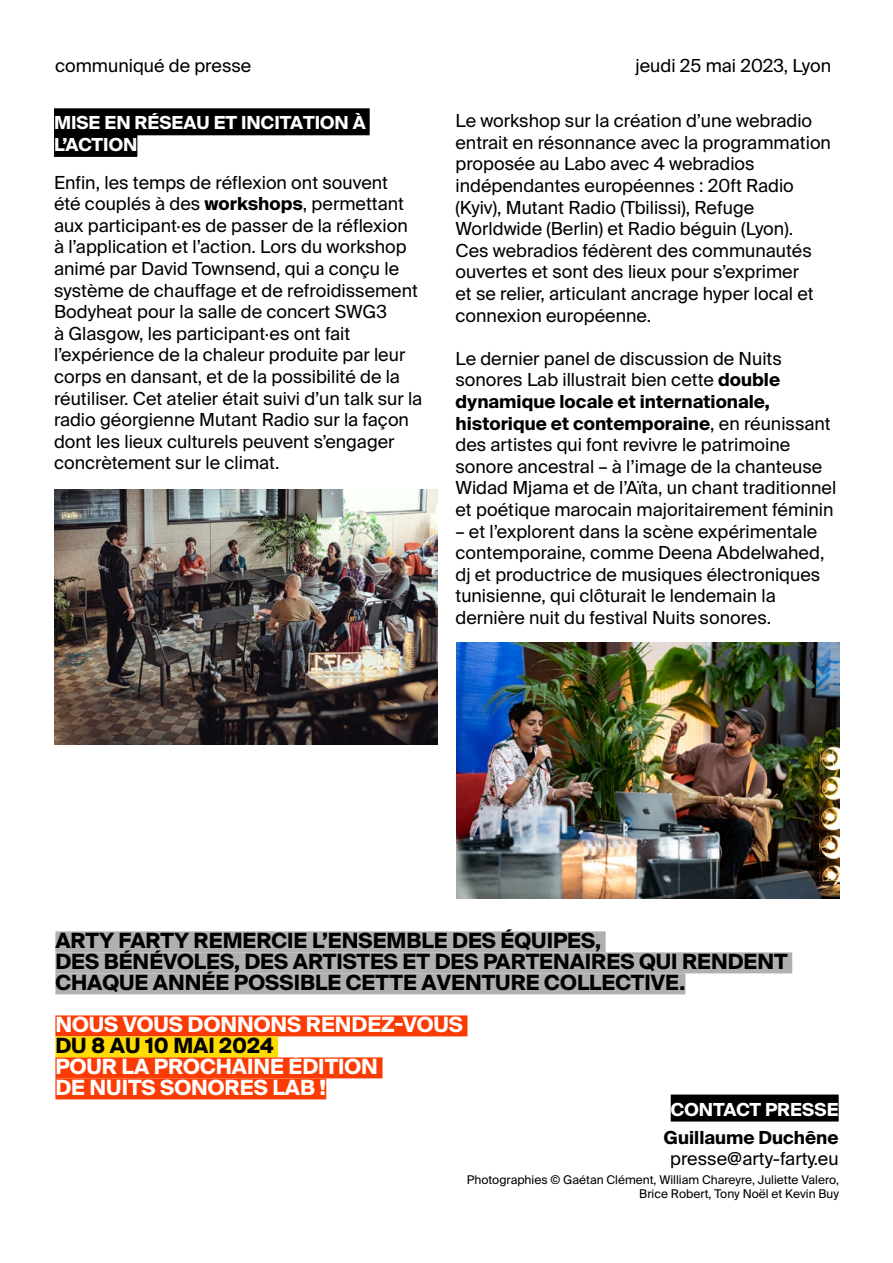
<style>
.page{position:relative;width:893px;height:1263px;background:#fff}
.page>*{position:absolute;margin:0;border:0;box-sizing:border-box;transform-origin:0 0}
.t1{font:700 21px/21px "Suisse Intl";color:#000}
.t2{font:700 21px/21px "Suisse Intl";color:#fff}
.t3{font:18px/21.6px "Suisse Intl";color:#000}
.t4{font:700 18px/21.6px "Suisse Intl";color:#fff}
.t5{font:700 18px "Suisse Intl";color:#000}
.t6{font:12px/14.4px "Suisse Intl";color:#000;text-align:right}
.s1{font-weight:700}
</style>
<div class="page">
<div style="left:55px;top:931px;width:551px;height:21px;background:#b0b0b0"></div>
<div style="left:55px;top:952px;width:737px;height:21px;background:#b0b0b0"></div>
<div style="left:55px;top:973px;width:630px;height:21px;background:#b0b0b0"></div>
<div style="left:55px;top:1015px;width:412px;height:21px;background:#fa3c04"></div>
<div style="left:55px;top:1036px;width:223px;height:21px;background:#ffdc00"></div>
<div style="left:55px;top:1057px;width:327px;height:21px;background:#fa3c04"></div>
<div style="left:55px;top:1078px;width:271px;height:21px;background:#fa3c04"></div>
<div style="left:671px;top:1094px;width:168px;height:27px;background:#000"></div>
<img style="left:54px;top:489px;width:383px;height:256px">
<img style="left:457px;top:643px;width:383px;height:255px">
<div style="left:54px;top:108px;width:316px;height:27px;background:#000"></div>
<div style="left:54px;top:130px;width:83px;height:27px;background:#000"></div>
<p class="t3" style="left:55px;top:55px;width:198px">communiqué de presse</p>
<p class="t3" style="left:636px;top:55px;width:197px">jeudi 25 mai 2023, Lyon</p>
<p class="t4" style="left:54px;top:112px;width:313px">MISE EN RÉSEAU ET INCITATION À<br>L’ACTION</p>
<p class="t3" style="left:54px;top:171px;width:370px">Enfin, les temps de réflexion ont souvent<br>été couplés à des <span class="s1">workshops</span>, permettant aux participant·es de passer de la réflexion à l’application et l’action. Lors du workshop animé par David Townsend, qui a conçu le système de chauffage et de refroidissement Bodyheat pour la salle de concert SWG3<br>à Glasgow, les participant·es ont fait l’expérience de la chaleur produite par leur corps en dansant, et de la possibilité de la réutiliser. Cet atelier était suivi d’un talk sur la radio géorgienne Mutant Radio sur la façon dont les lieux culturels peuvent s’engager concrètement sur le climat.</p>
<p class="t3" style="left:455px;top:110px;width:377px">Le workshop sur la création d’une webradio entrait en résonnance avec la programmation proposée au Labo avec 4 webradios indépendantes européennes : 20ft Radio (Kyiv), Mutant Radio (Tbilissi), Refuge Worldwide (Berlin) et Radio béguin (Lyon).<br>Ces webradios fédèrent des communautés ouvertes et sont des lieux pour s’exprimer<br>et se relier, articulant ancrage hyper local et connexion européenne.</p>
<p class="t3" style="left:455px;top:348px;width:382px">Le dernier panel de discussion de Nuits sonores Lab illustrait bien cette <span class="s1">double dynamique locale et internationale, historique et contemporaine</span>, en réunissant des artistes qui font revivre le patrimoine sonore ancestral – à l’image de la chanteuse Widad Mjama et de l’Aïta, un chant traditionnel et poétique marocain majoritairement féminin</p>
<p class="t3" style="left:455px;top:521px;width:370px">– et l’explorent dans la scène expérimentale contemporaine, comme Deena Abdelwahed, dj et productrice de musiques électroniques tunisienne, qui clôturait le lendemain la dernière nuit du festival Nuits sonores.</p>
<p class="t1" style="left:55px;top:930px;width:734px">ARTY FARTY REMERCIE L’ENSEMBLE DES ÉQUIPES,<br>DES BÉNÉVOLES, DES ARTISTES ET DES PARTENAIRES QUI RENDENT<br>CHAQUE ANNÉE POSSIBLE CETTE AVENTURE COLLECTIVE.</p>
<p class="t2" style="left:55px;top:1014px;width:409px">NOUS VOUS DONNONS RENDEZ-VOUS</p>
<p class="t1" style="left:55px;top:1035px;width:220px">DU 8 AU 10 MAI 2024</p>
<p class="t2" style="left:55px;top:1056px;width:324px">POUR LA PROCHAINE ÉDITION<br>DE NUITS SONORES LAB !</p>
<p class="t4" style="left:671px;top:1098px;width:169px">CONTACT PRESSE</p>
<p class="t5" style="left:664px;top:1127px;width:176px">Guillaume Duchêne</p>
<p class="t3" style="left:670px;top:1148px;width:170px">presse@arty-farty.eu</p>
<p class="t6" style="left:467px;top:1172px;width:374px">Photographies © Gaétan Clément, William Chareyre, Juliette Valero,<br>Brice Robert, Tony Noël et Kevin Buy</p>
</div>
